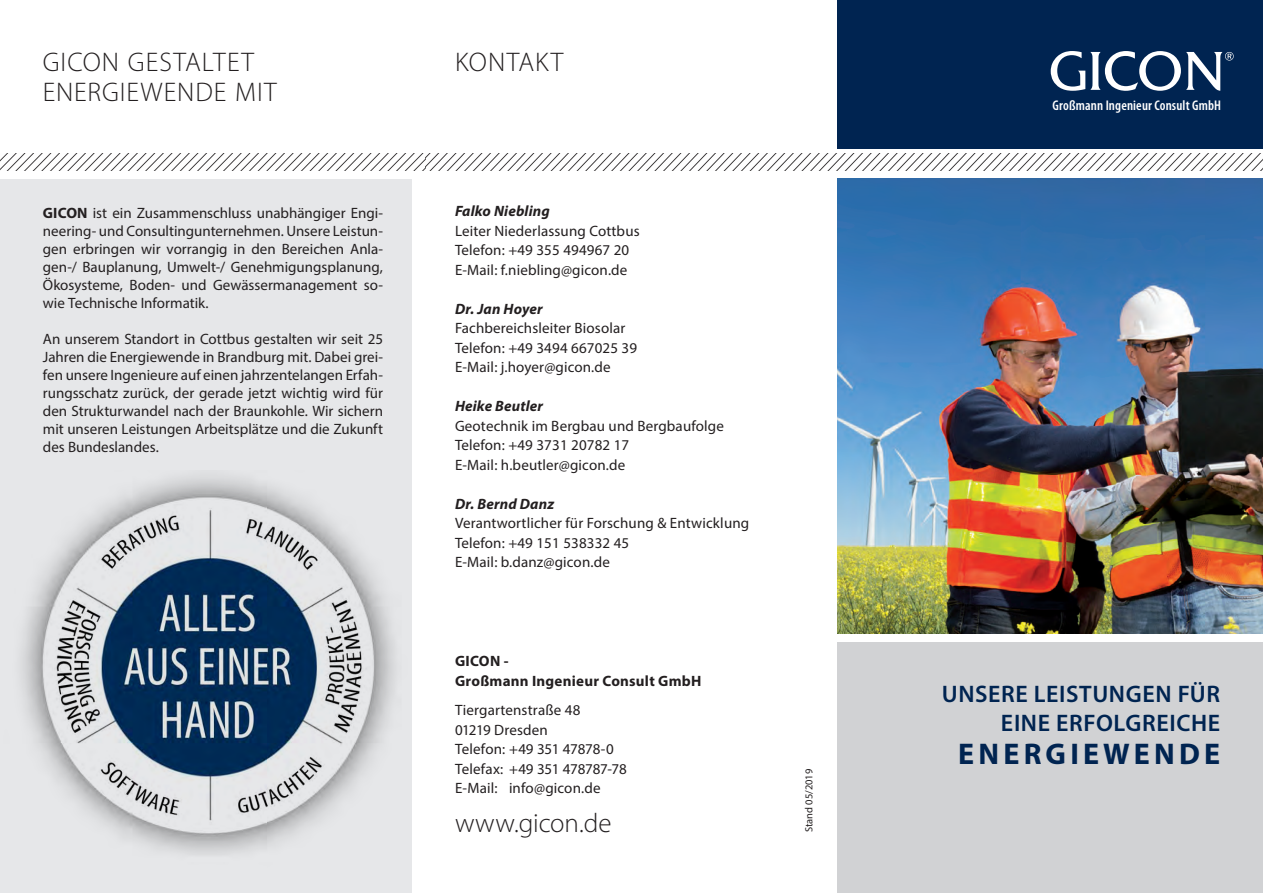
<style>
.page{position:relative;width:1263px;height:893px;background:#fff}
.page>*{position:absolute;margin:0;border:0;box-sizing:border-box;transform-origin:0 0}
.t1{font:700 30px "Myriad Pro";letter-spacing:.14em;color:#002451}
.t2{font:300 27px/30px "Myriad Pro";letter-spacing:.035em;color:#231f20}
.t3{font:300 27px "Myriad Pro";color:#231f20}
.t4{font:600 24px/28.8px "Myriad Pro";letter-spacing:.025em;color:#002451;text-align:right}
.t5{font:15px/19.5px "Myriad Pro";letter-spacing:.01em;color:#231f20}
.t6{font:italic 700 15px "Myriad Pro";letter-spacing:.01em;color:#231f20}
.t7{font:700 15px/19.5px "Myriad Pro";letter-spacing:.015em;color:#231f20}
.t8{font:600 condensed 14.1px "Myriad Pro";letter-spacing:.01em;color:#fff}
.t9{font:10.5px "Myriad Pro";color:#231f20}
.s1{font-weight:700}
</style>
<div class="page">
<div style="left:0;top:179px;width:412px;height:714px;background:#e6e7e9"></div>
<img style="left:838px;top:179px;width:425px;height:455px">
<div style="left:838px;top:642px;width:425px;height:251px;background:#d1d2d4"></div>
<div style="left:838px;top:0;width:425px;height:149px;background:#002451"></div>
<img style="left:425px;top:153px;width:838px;height:17px">
<svg style="left:0;top:153px;width:425px;height:17px"></svg>
<svg style="left:1051px;top:51px;width:182px;height:40px"></svg>
<img style="left:21px;top:476px;width:374px;height:379px">
<h2 class="t2" style="left:43px;top:47px;width:236px">GICON GESTALTET<br>ENERGIEWENDE MIT</h2>
<h2 class="t2" style="left:455px;top:47px;width:110px">KONTAKT</h2>
<p class="t5" style="left:43px;top:204px;width:342px;line-height:18px;text-align:justify"><span class="s1">GICON</span> ist ein Zusammenschluss unabhängiger Engi&shy;neering- und Consultingunternehmen. Unsere Leistun&shy;gen erbringen wir vorrangig in den Bereichen Anla&shy;gen-/ Bauplanung, Umwelt-/ Genehmigungsplanung, Ökosysteme, Boden- und Gewässermanagement so&shy;wie Technische Informatik.</p>
<p class="t5" style="left:43px;top:330px;width:342px;line-height:18px;text-align:justify">An unserem Standort in Cottbus gestalten wir seit 25<br>Jahren die Energiewende in Brandburg mit. Dabei grei&shy;fen unsere Ingenieure auf einen jahrzentelangen Erfah&shy;rungsschatz zurück, der gerade jetzt wichtig wird für den Strukturwandel nach der Braunkohle. Wir sichern mit unseren Leistungen Arbeitsplätze und die Zukunft des Bundeslandes.</p>
<p class="t6" style="left:455px;top:202px;width:96px">Falko Niebling</p>
<p class="t5" style="left:455px;top:221px;width:186px">Leiter Niederlassung Cottbus<br>Telefon: +49 355 494967 20<br>E-Mail: f.niebling@gicon.de</p>
<p class="t6" style="left:455px;top:299px;width:89px">Dr. Jan Hoyer</p>
<p class="t5" style="left:455px;top:318px;width:184px">Fachbereichsleiter Biosolar<br>Telefon: +49 3494 667025 39<br>E-Mail: j.hoyer@gicon.de</p>
<p class="t6" style="left:455px;top:397px;width:90px">Heike Beutler</p>
<p class="t5" style="left:455px;top:416px;width:270px">Geotechnik im Bergbau und Bergbaufolge<br>Telefon: +49 3731 20782 17<br>E-Mail: h.beutler@gicon.de</p>
<p class="t6" style="left:455px;top:494px;width:101px">Dr. Bernd Danz</p>
<p class="t5" style="left:455px;top:513px;width:296px">Verantwortlicher für Forschung &amp; Entwicklung<br>Telefon: +49 151 538332 45<br>E-Mail: b.danz@gicon.de</p>
<p class="t7" style="left:455px;top:651px;width:248px">GICON -<br>Großmann Ingenieur Consult GmbH</p>
<p class="t5" style="left:455px;top:700px;width:173px">Tiergartenstraße 48<br>01219 Dresden<br>Telefon: +49 351 47878-0<br>Telefax: +49 351 478787-78<br>E-Mail: info@gicon.de</p>
<h2 class="t3" style="left:455px;top:807px;width:158px">www.gicon.de</h2>
<p class="t9" style="left:803px;top:832px;width:65px;rotate:-90deg">Stand 05/2019</p>
<p class="t8" style="left:1053px;top:97px;width:170px">Großmann Ingenieur Consult GmbH</p>
<h3 class="t4" style="left:942px;top:679px;width:280px">UNSERE LEISTUNGEN FÜR<br>EINE ERFOLGREICHE</h3>
<h1 class="t1" style="left:958px;top:734px;width:263px">ENERGIEWENDE</h1>
</div>
